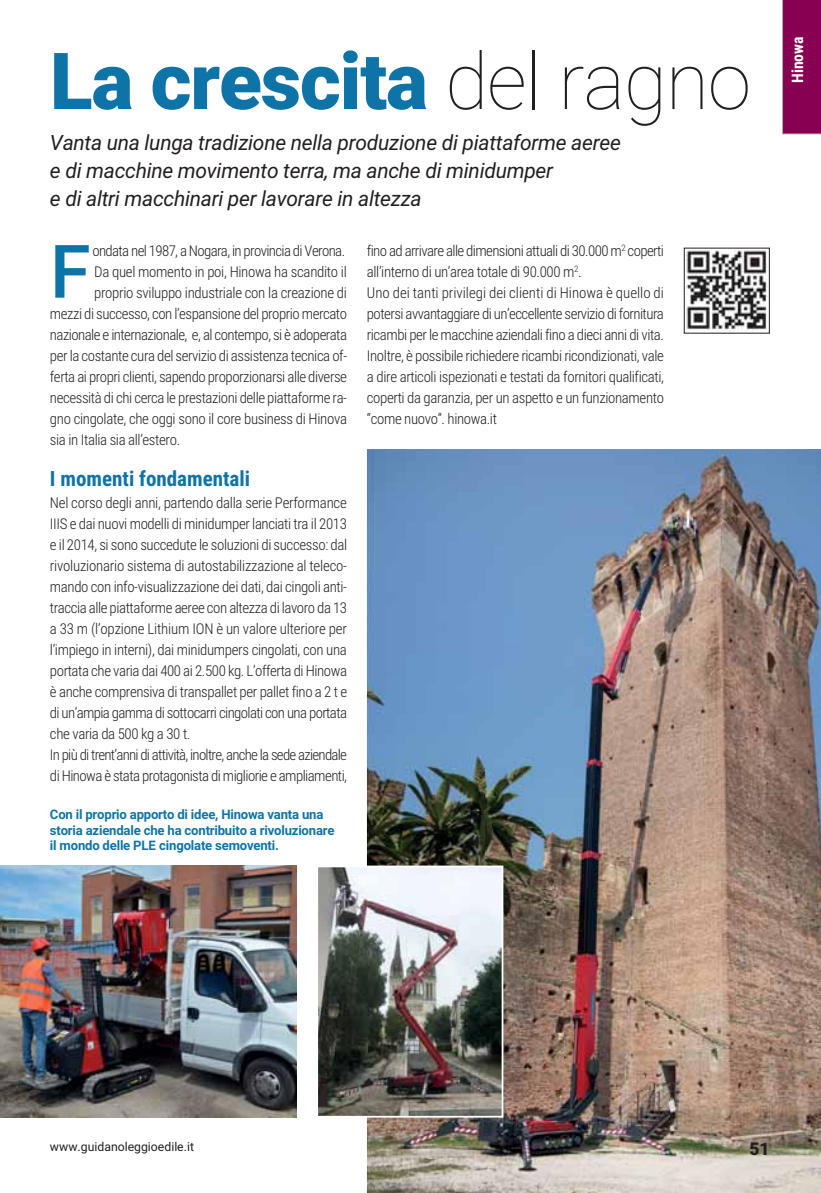
<style>
.page{position:relative;width:821px;height:1193px;background:#fff}
.page>*{position:absolute;margin:0;border:0;box-sizing:border-box;transform-origin:0 0}
.t1{font:900 78.75px "Roboto";letter-spacing:-.015em;color:#0e74a7}
.t2{font:500 73.85px "Roboto";color:#0e74a7}
.t3{font:italic 21px/28px "Roboto";letter-spacing:-.015em;color:#231f20}
.t4{font:700 21px "Roboto Condensed";color:#0e74a7}
.t5{font:900 17.5px "Roboto";color:#231f20}
.t6{font:700 15.75px "Roboto Condensed";letter-spacing:-.01em;color:#fff}
.t7{font:300 14.88px/21px "Roboto Condensed";letter-spacing:-.025em;color:#231f20}
.t8{font:700 13.12px/15.8px "Roboto";letter-spacing:-.015em;color:#0e74a7}
.t9{font:12.25px "Roboto";color:#231f20}
.s1{font-weight:100;color:#231f20}
</style>
<div class="page">
<img style="left:367px;top:1090px;width:453px;height:103px">
<img style="left:484px;top:449px;width:336px;height:641px">
<img style="left:367px;top:449px;width:117px;height:416px">
<img style="left:685px;top:250px;width:82px;height:81px">
<img style="left:0;top:865px;width:296px;height:252px">
<img style="left:319px;top:868px;width:181px;height:246px">
<div style="left:316px;top:865px;width:187px;height:252px;border:2px solid #fff"></div>
<div style="left:782px;top:0;width:38px;height:134px;background:#870051"></div>
<h1 class="t1" style="left:50px;top:26px;width:702px">La crescita <span class="s1">del ragno</span></h1>
<h3 class="t3" style="left:50px;top:128px;width:572px">Vanta una lunga tradizione nella produzione di piattaforme aeree e di macchine movimento terra, ma anche di minidumper<br>e di altri macchinari per lavorare in altezza</h3>
<h2 class="t2" style="left:50px;top:220px;width:42px">F</h2>
<p class="t7" style="left:92px;top:239px;width:254px">ondata nel 1987, a Nogara, in provincia di Verona.</p>
<p class="t7" style="left:94px;top:260px;width:254px">Da quel momento in poi, Hinowa ha scandito il</p>
<p class="t7" style="left:94px;top:281px;width:254px">proprio sviluppo industriale con la creazione di</p>
<p class="t7" style="left:50px;top:302px;width:298px">mezzi di successo, con l’espansione del proprio mercato</p>
<p class="t7" style="left:50px;top:323px;width:298px">nazionale e internazionale, e, al contempo, si è adoperata</p>
<p class="t7" style="left:50px;top:344px;width:299px">per la costante cura del servizio di assistenza tecnica of-</p>
<p class="t7" style="left:50px;top:365px;width:298px">ferta ai propri clienti, sapendo proporzionarsi alle diverse</p>
<p class="t7" style="left:50px;top:386px;width:298px">necessità di chi cerca le prestazioni delle piattaforme ra-</p>
<p class="t7" style="left:50px;top:407px;width:298px">gno cingolate, che oggi sono il core business di Hinova</p>
<p class="t7" style="left:50px;top:428px;width:132px">sia in Italia sia all’estero.</p>
<h3 class="t4" style="left:50px;top:464px;width:201px">I momenti fondamentali</h3>
<p class="t7" style="left:50px;top:491px;width:299px">Nel corso degli anni, partendo dalla serie Performance IIIS e dai nuovi modelli di minidumper lanciati tra il 2013 e il 2014, si sono succedute le soluzioni di successo: dal rivoluzionario sistema di autostabilizzazione al teleco&shy;mando con info-visualizzazione dei dati, dai cingoli anti&shy;traccia alle piattaforme aeree con altezza di lavoro da 13 a 33 m (l’opzione Lithium ION è un valore ulteriore per l’impiego in interni), dai minidumpers cingolati, con una portata che varia dai 400 ai 2.500 kg. L’offerta di Hinowa è anche comprensiva di transpallet per pallet fino a 2 t e di un’ampia gamma di sottocarri cingolati con una portata che varia da 500 kg a 30 t.<br>In più di trent’anni di attività, inoltre, anche la sede aziendale di Hinowa è stata protagonista di migliorie e ampliamenti,</p>
<p class="t8" style="left:50px;top:806px;width:286px">Con il proprio apporto di idee, Hinowa vanta una storia aziendale che ha contribuito a rivoluzionare il mondo delle PLE cingolate semoventi.</p>
<p class="t7" style="left:367px;top:239px;width:298px">fino ad arrivare alle dimensioni attuali di 30.000 m<sup>2</sup> coperti all’interno di un’area totale di 90.000 m<sup>2</sup>.<br>Uno dei tanti privilegi dei clienti di Hinowa è quello di potersi avvantaggiare di un’eccellente servizio di fornitura ricambi per le macchine aziendali fino a dieci anni di vita.<br>Inoltre, è possibile richiedere ricambi ricondizionati, vale a dire articoli ispezionati e testati da fornitori qualificati, coperti da garanzia, per un aspetto e un funzionamento “come nuovo”. hinowa.it</p>
<p class="t6" style="left:786px;top:83px;width:47px;rotate:-90deg">Hinowa</p>
<p class="t9" style="left:50px;top:1138px;width:145px">www.guidanoleggioedile.it</p>
<p class="t5" style="left:749px;top:1137px;width:22px">51</p>
</div>
